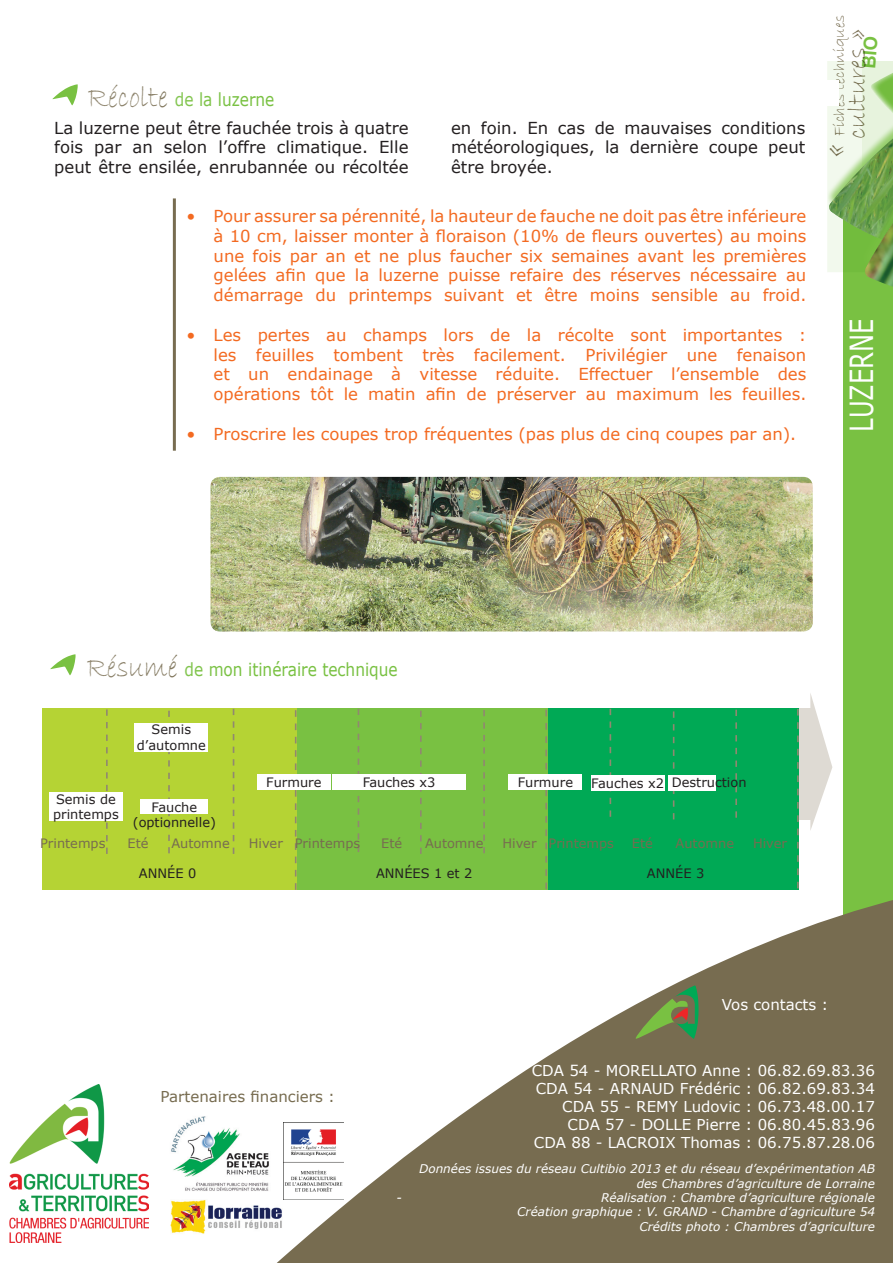
<style>
.page{position:relative;width:893px;height:1263px;background:#fff}
.page>*{position:absolute;margin:0;border:0;box-sizing:border-box;transform-origin:0 0}
.t1{font:31.8px "Verdana";color:#fff;scale:.76 1}
.t2{font:27.3px "Bradley Hand ITC";color:#776c50}
.t3{font:18px "Verdana";color:#79c142;scale:.85 1}
.t4{font:16.65px "Bradley Hand ITC";color:#776c50}
.t5{font:16.5px/19.8px "Verdana";color:#f36a21;text-align:justify}
.t6{font:16.5px/19.8px "Verdana";color:#231f20;text-align:justify}
.t7{font:15px/18px "Verdana";color:#fff;text-align:right}
.t8{font:15px "Verdana";color:#776c50}
.t9{font:12.9px/15.6px "Verdana";color:#231f20}
.t10{font:12.9px "Verdana";color:#776c50}
.t11{font:italic 12px/14.4px "Verdana";color:#fff;text-align:right}
.s1{font-family:"Bradley Hand ITC";font-size:31.95px;color:#776c50}
.s2{font-size:31.65px}
</style>
<div class="page">
<div style="left:548px;top:708px;width:251px;height:181px;background:#00a955"></div>
<div style="left:297px;top:708px;width:251px;height:181px;background:#79c142"></div>
<div style="left:42px;top:708px;width:254px;height:181px;background:#b5d334"></div>
<div style="left:843px;top:210px;width:50px;height:1053px;background:#79c142"></div>
<svg style="left:827px;top:61px;width:66px;height:211px"></svg>
<svg style="left:196px;top:881px;width:697px;height:382px;fill:#776c50"></svg>
<img style="left:171px;top:1113px;width:102px;height:80px">
<img style="left:10px;top:1084px;width:138px;height:158px">
<img style="left:170px;top:1199px;width:114px;height:36px">
<img style="left:284px;top:1122px;width:60px;height:78px">
<svg style="left:636px;top:985px;width:63px;height:54px"></svg>
<svg style="left:50px;top:654px;width:26px;height:21px"></svg>
<svg style="left:810px;top:693px;width:22px;height:137px"></svg>
<svg style="left:106px;top:709px;width:2px;height:145px"></svg>
<svg style="left:168px;top:711px;width:2px;height:142px"></svg>
<svg style="left:233px;top:709px;width:1px;height:145px"></svg>
<svg style="left:295px;top:710px;width:1px;height:180px"></svg>
<svg style="left:358px;top:709px;width:1px;height:143px"></svg>
<svg style="left:420px;top:711px;width:2px;height:143px"></svg>
<svg style="left:483px;top:710px;width:2px;height:143px"></svg>
<svg style="left:545px;top:710px;width:2px;height:179px"></svg>
<svg style="left:610px;top:709px;width:1px;height:108px"></svg>
<svg style="left:673px;top:711px;width:1px;height:108px"></svg>
<svg style="left:735px;top:710px;width:2px;height:108px"></svg>
<div style="left:49px;top:792px;width:74px;height:29px;background:#fff"></div>
<div style="left:141px;top:799px;width:67px;height:15px;background:#fff"></div>
<div style="left:257px;top:774px;width:74px;height:15px;background:#fff"></div>
<div style="left:332px;top:774px;width:134px;height:15px;background:#fff"></div>
<svg style="left:53px;top:84px;width:25px;height:22px"></svg>
<hr style="left:173px;top:198px;width:3px;height:253px;background:#776c50">
<img style="left:210px;top:477px;width:603px;height:154px">
<div style="left:135px;top:723px;width:73px;height:28px;background:#fff"></div>
<div style="left:509px;top:774px;width:73px;height:15px;background:#fff"></div>
<div style="left:591px;top:775px;width:73px;height:16px;background:#fff"></div>
<div style="left:668px;top:775px;width:47px;height:16px;background:#fff"></div>
<svg style="left:797px;top:709px;width:2px;height:179px"></svg>
<svg style="left:829px;top:61px;width:64px;height:226px"></svg>
<p class="t3" style="left:88px;top:87px;width:221px"><span class="s1">Récolte</span> de la luzerne</p>
<p class="t6" style="left:54px;top:118px;width:356px">La luzerne peut être fauchée trois à quatre fois par an selon l’offre climatique. Elle peut être ensilée, enrubannée ou récoltée</p>
<p class="t6" style="left:451px;top:118px;width:356px">en foin. En cas de mauvaises conditions météorologiques, la dernière coupe peut être broyée.</p>
<p class="t5" style="left:214px;top:206px;width:594px;text-indent:-27px">• Pour assurer sa pérennité, la hauteur de fauche ne doit pas être inférieure à 10 cm, laisser monter à floraison (10% de fleurs ouvertes) au moins une fois par an et ne plus faucher six semaines avant les premières gelées afin que la luzerne puisse refaire des réserves nécessaire au démarrage du printemps suivant et être moins sensible au froid.</p>
<p class="t5" style="left:214px;top:325px;width:594px;text-indent:-27px">• Les pertes au champs lors de la récolte sont importantes : les feuilles tombent très facilement. Privilégier une fenaison et un endainage à vitesse réduite. Effectuer l’ensemble des opérations tôt le matin afin de préserver au maximum les feuilles.</p>
<p class="t5" style="left:187px;top:424px;width:611px">• Proscrire les coupes trop fréquentes (pas plus de cinq coupes par an).</p>
<p class="t4" style="left:829px;top:157px;width:144px;rotate:-90deg"><span class="s2">«</span> Fiches techniques</p>
<h2 class="t2" style="left:839px;top:139px;width:111px;rotate:-90deg">cultures »</h2>
<h1 class="t1" style="left:840px;top:432px;width:150px;rotate:-90deg">LUZERNE</h1>
<p class="t3" style="left:87px;top:657px;width:367px"><span class="s1">Résumé</span> de mon itinéraire technique</p>
<p class="t9" style="left:137px;top:722px;width:71px;text-align:center">Semis d’automne</p>
<p class="t9" style="left:53px;top:791px;width:67px">Semis de printemps</p>
<p class="t9" style="left:152px;top:799px;width:47px">Fauche</p>
<p class="t9" style="left:133px;top:815px;width:85px">(optionnelle)</p>
<p class="t9" style="left:266px;top:774px;width:57px">Furmure</p>
<p class="t9" style="left:363px;top:774px;width:74px">Fauches x3</p>
<p class="t9" style="left:518px;top:774px;width:57px">Furmure</p>
<p class="t9" style="left:591px;top:774px;width:157px">Fauches x2 Destruction</p>
<p class="t10" style="left:40px;top:834px;width:67px">Printemps</p>
<p class="t10" style="left:128px;top:834px;width:23px">Eté</p>
<p class="t10" style="left:171px;top:834px;width:60px">Automne</p>
<p class="t10" style="left:249px;top:834px;width:36px">Hiver</p>
<p class="t9" style="left:139px;top:865px;width:59px">ANNÉE 0</p>
<p class="t10" style="left:295px;top:834px;width:67px">Printemps</p>
<p class="t10" style="left:381px;top:834px;width:23px">Eté</p>
<p class="t10" style="left:425px;top:834px;width:60px">Automne</p>
<p class="t10" style="left:502px;top:834px;width:113px">Hiver Printemps</p>
<p class="t10" style="left:632px;top:834px;width:23px">Eté</p>
<p class="t10" style="left:676px;top:834px;width:60px">Automne</p>
<p class="t10" style="left:753px;top:834px;width:36px">Hiver</p>
<p class="t9" style="left:376px;top:865px;width:98px">ANNÉES 1 et 2</p>
<p class="t9" style="left:647px;top:865px;width:59px">ANNÉE 3</p>
<p class="t8" style="left:160px;top:1086px;width:176px">Partenaires financiers :</p>
<p class="t7" style="left:722px;top:996px;width:108px">Vos contacts :</p>
<p class="t7" style="left:532px;top:1061px;width:345px">CDA 54 - MORELLATO Anne : 06.82.69.83.36<br>CDA 54 - ARNAUD Frédéric : 06.82.69.83.34<br>CDA 55 - REMY Ludovic : 06.73.48.00.17<br>CDA 57 - DOLLE Pierre : 06.80.45.83.96<br>CDA 88 - LACROIX Thomas : 06.75.87.28.06</p>
<p class="t11" style="left:419px;top:1161px;width:457px">Données issues du réseau Cultibio 2013 et du réseau d’expérimentation AB des Chambres d’agriculture de Lorraine</p>
<p class="t11" style="left:396px;top:1190px;width:7px">-</p>
<p class="t11" style="left:517px;top:1190px;width:359px">Réalisation : Chambre d’agriculture régionale<br>Création graphique : V. GRAND - Chambre d’agriculture 54<br>Crédits photo : Chambres d’agriculture</p>
</div>
